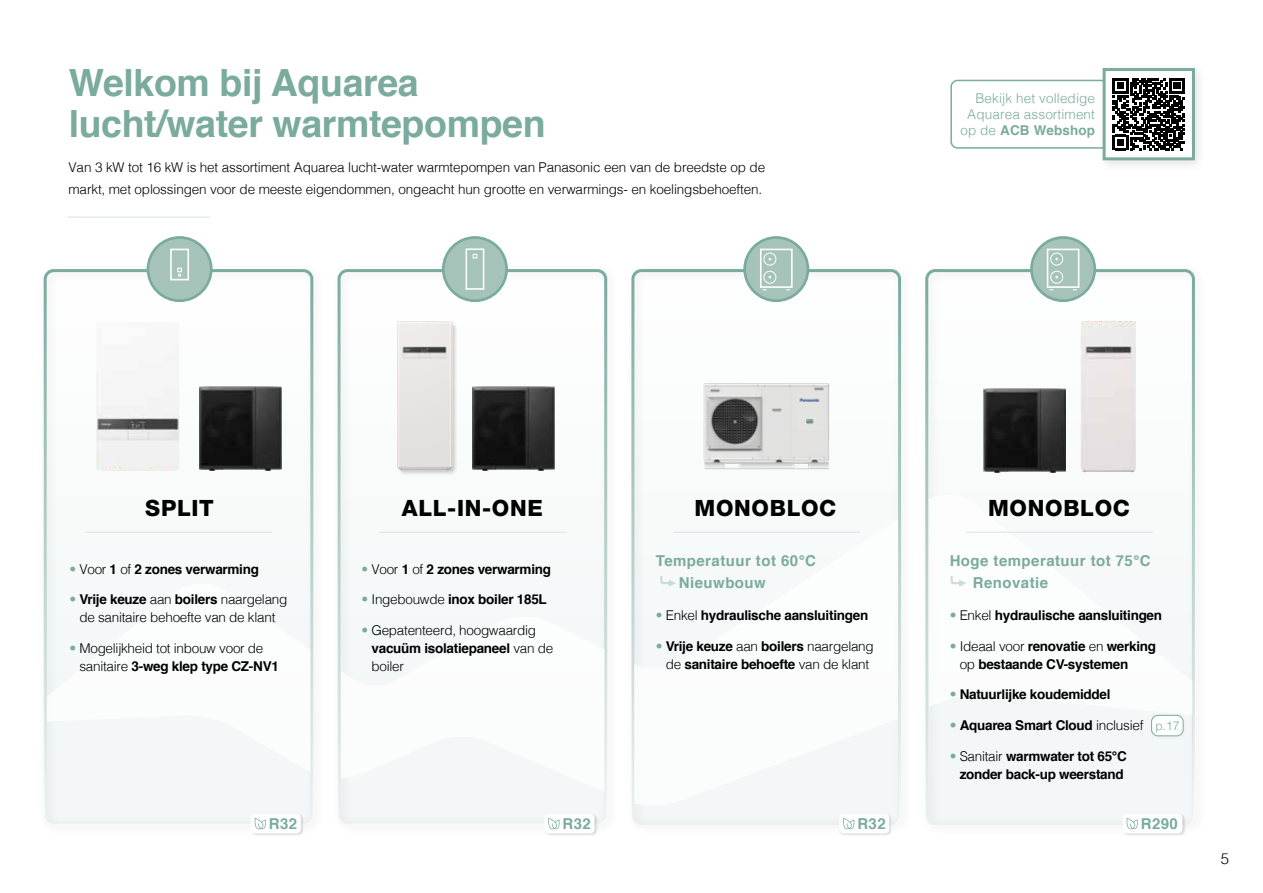
<style>
.page{position:relative;width:1263px;height:893px;background:#fff}
.page>*{position:absolute;margin:0;border:0;box-sizing:border-box;transform-origin:0 0}
.t1{font:700 37.5px/40.5px "Helvetica";letter-spacing:-.01em;color:#7aab9e}
.t2{font:800 22.5px "Helvetica Neue LT Pro";letter-spacing:.03em;color:#000}
.t3{font:700 15px/22.2px "Helvetica";letter-spacing:.03em;color:#7aab9e}
.t4{font:300 15px "Helvetica";color:#000}
.t5{font:300 13.5px/18px "Helvetica";letter-spacing:-.01em;color:#000}
.t6{font:700 13.5px/18px "Helvetica";letter-spacing:-.02em;color:#000;text-align:center}
.t7{font:300 13.5px/16.2px "Helvetica";letter-spacing:.01em;color:#7aab9e;text-align:right}
.t8{font:300 12px "Helvetica";color:#7aab9e}
.s1{font-weight:700}
.s2{font-weight:300;color:#7aab9e}
.s3{font-weight:300}
.s4{color:#7aab9e}
</style>
<div class="page">
<div style="left:38px;top:263px;width:288px;height:574px;background:#f9fafa"></div>
<div style="left:44px;top:269px;width:269px;height:555px;border:3px solid #7aab9e;border-radius:9px"></div>
<div style="left:332px;top:263px;width:287px;height:573px;background:#f9fbfb"></div>
<div style="left:338px;top:269px;width:269px;height:555px;border:3px solid #7aab9e;border-radius:9px"></div>
<div style="left:625px;top:263px;width:288px;height:573px;background:#fbfcfc"></div>
<div style="left:631px;top:269px;width:270px;height:555px;border:3px solid #7aab9e;border-radius:9px"></div>
<div style="left:919px;top:263px;width:288px;height:573px;background:#f9fbfb"></div>
<div style="left:925px;top:269px;width:270px;height:555px;border:3px solid #7aab9e;border-radius:9px"></div>
<svg style="left:47px;top:583px;width:263px;height:189px"></svg>
<svg style="left:341px;top:617px;width:263px;height:175px"></svg>
<svg style="left:634px;top:519px;width:264px;height:287px"></svg>
<svg style="left:929px;top:495px;width:263px;height:220px"></svg>
<svg style="left:743px;top:236px;width:66px;height:66px"></svg>
<svg style="left:1030px;top:236px;width:66px;height:66px"></svg>
<svg style="left:147px;top:236px;width:66px;height:66px"></svg>
<svg style="left:442px;top:236px;width:66px;height:66px"></svg>
<img style="left:96px;top:414px;width:83px;height:57px">
<img style="left:199px;top:386px;width:82px;height:85px">
<img style="left:472px;top:386px;width:82px;height:85px">
<img style="left:1081px;top:321px;width:55px;height:151px">
<img style="left:984px;top:388px;width:82px;height:84px">
<hr style="left:85px;top:532px;width:187px;height:1px;background:#d5e5e2">
<hr style="left:67px;top:217px;width:143px;height:1px;background:#d5e5e2">
<hr style="left:379px;top:532px;width:187px;height:1px;background:#d5e5e2">
<hr style="left:673px;top:532px;width:187px;height:1px;background:#d5e5e2">
<hr style="left:966px;top:532px;width:186px;height:1px;background:#d5e5e2">
<div style="left:250px;top:813px;width:54px;height:24px;background:#000;opacity:.13"></div>
<div style="left:251px;top:814px;width:50px;height:19px;background:#fff;border-radius:4px"></div>
<svg style="left:254px;top:818px;width:12px;height:11px"></svg>
<div style="left:544px;top:813px;width:54px;height:24px;background:#000;opacity:.13"></div>
<div style="left:544px;top:814px;width:50px;height:19px;background:#fff;border-radius:4px"></div>
<svg style="left:548px;top:818px;width:12px;height:11px"></svg>
<div style="left:839px;top:813px;width:54px;height:24px;background:#000;opacity:.13"></div>
<div style="left:839px;top:814px;width:50px;height:19px;background:#fff;border-radius:4px"></div>
<svg style="left:843px;top:818px;width:12px;height:11px"></svg>
<div style="left:1122px;top:813px;width:64px;height:24px;background:#000;opacity:.13"></div>
<div style="left:1122px;top:814px;width:60px;height:19px;background:#fff;border-radius:4px"></div>
<svg style="left:1126px;top:818px;width:12px;height:11px"></svg>
<div style="left:397px;top:321px;width:61px;height:155px;background:#000;opacity:.2"></div>
<img style="left:397px;top:321px;width:56px;height:150px">
<img style="left:703px;top:383px;width:127px;height:87px">
<div style="left:1147px;top:711px;width:42px;height:30px;background:#000;opacity:.05"></div>
<div style="left:1151px;top:715px;width:32px;height:21px;background:#fff;border-radius:6px"></div>
<div style="left:1151px;top:715px;width:32px;height:21px;border:1px solid #7aab9e;border-radius:6px"></div>
<div style="left:950px;top:80px;width:158px;height:69px;border:2px solid #7aab9e;border-radius:6px"></div>
<div style="left:1097px;top:62px;width:110px;height:110px;background:#000;opacity:.11"></div>
<div style="left:1104px;top:70px;width:89px;height:89px;background:#fff"></div>
<svg style="left:1113px;top:78px;width:72px;height:72px"></svg>
<div style="left:1103px;top:68px;width:92px;height:92px;border:3px solid #7aab9e"></div>
<svg style="left:660px;top:576px;width:16px;height:11px"></svg>
<svg style="left:951px;top:576px;width:15px;height:11px"></svg>
<h1 class="t1" style="left:69px;top:63px;width:478px">Welkom bij Aquarea lucht/water warmtepompen</h1>
<p class="t5" style="left:69px;top:155px;width:698px;line-height:22.5px">Van 3 kW tot 16 kW is het assortiment Aquarea lucht-water warmtepompen van Panasonic een van de breedste op de markt, met oplossingen voor de meeste eigendommen, ongeacht hun grootte en verwarmings- en koelingsbehoeften.</p>
<p class="t7" style="left:960px;top:89px;width:136px">Bekijk het volledige<br>Aquarea assortiment op de <span class="s1">ACB Webshop</span></p>
<h2 class="t2" style="left:145px;top:495px;width:70px">SPLIT</h2>
<h2 class="t2" style="left:402px;top:495px;width:143px">ALL-IN-ONE</h2>
<h2 class="t2" style="left:694px;top:495px;width:143px">MONOBLOC</h2>
<p class="t6" style="left:69px;top:560px;width:191px"><span class="s2">•</span> <span class="s3">Voor</span> 1 <span class="s3">of</span> 2 zones verwarming</p>
<p class="t5" style="left:69px;top:590px;width:219px;text-align:center"><span class="s4">•</span> <span class="s1">Vrije keuze</span> aan <span class="s1">boilers</span> naargelang de sanitaire behoefte van de klant</p>
<p class="t5" style="left:79px;top:638px;width:201px;text-indent:-10px"><span class="s4">•</span> Mogelijkheid tot inbouw voor de sanitaire <span class="s1">3-weg klep type CZ-NV1</span></p>
<p class="t6" style="left:362px;top:560px;width:191px"><span class="s2">•</span> <span class="s3">Voor</span> 1 <span class="s3">of</span> 2 zones verwarming</p>
<p class="t6" style="left:362px;top:591px;width:187px"><span class="s2">•</span> <span class="s3">Ingebouwde</span> inox boiler 185L</p>
<p class="t5" style="left:371px;top:620px;width:183px;text-indent:-10px"><span class="s4">•</span> Gepatenteerd, hoogwaardig <span class="s1">vacuüm isolatiepaneel</span> van de boiler</p>
<p class="t3" style="left:679px;top:549px;width:139px;text-indent:-23px">Temperatuur tot 60°C<br>Nieuwbouw</p>
<p class="t6" style="left:656px;top:606px;width:214px"><span class="s2">•</span> <span class="s3">Enkel</span> hydraulische aansluitingen</p>
<p class="t6" style="left:656px;top:637px;width:219px"><span class="s2">•</span> Vrije keuze <span class="s3">aan</span> boilers <span class="s3">naargelang de</span> sanitaire behoefte <span class="s3">van de klant</span></p>
<h2 class="t2" style="left:988px;top:495px;width:143px">MONOBLOC</h2>
<p class="t3" style="left:973px;top:549px;width:179px;text-indent:-23px">Hoge temperatuur tot 75°C<br>Renovatie</p>
<p class="t6" style="left:950px;top:606px;width:214px"><span class="s2">•</span> <span class="s3">Enkel</span> hydraulische aansluitingen</p>
<p class="t6" style="left:960px;top:637px;width:198px;text-align:left;text-indent:-10px"><span class="s2">•</span> <span class="s3">Ideaal voor</span> renovatie <span class="s3">en</span> werking <span class="s3">op</span> bestaande CV-systemen</p>
<p class="t6" style="left:950px;top:686px;width:162px"><span class="s2">•</span> Natuurlijke koudemiddel</p>
<p class="t6" style="left:950px;top:717px;width:195px"><span class="s2">•</span> Aquarea Smart Cloud <span class="s3">inclusief</span></p>
<p class="t6" style="left:950px;top:747px;width:179px"><span class="s2">•</span> <span class="s3">Sanitair</span> warmwater tot 65°C zonder back-up weerstand</p>
<p class="t8" style="left:1155px;top:715px;width:26px">p.17</p>
<p class="t3" style="left:269px;top:813px;width:30px">R32</p>
<p class="t3" style="left:562px;top:813px;width:30px">R32</p>
<p class="t3" style="left:857px;top:813px;width:30px">R32</p>
<p class="t3" style="left:1141px;top:813px;width:39px">R290</p>
<p class="t4" style="left:1221px;top:846px;width:10px">5</p>
</div>
